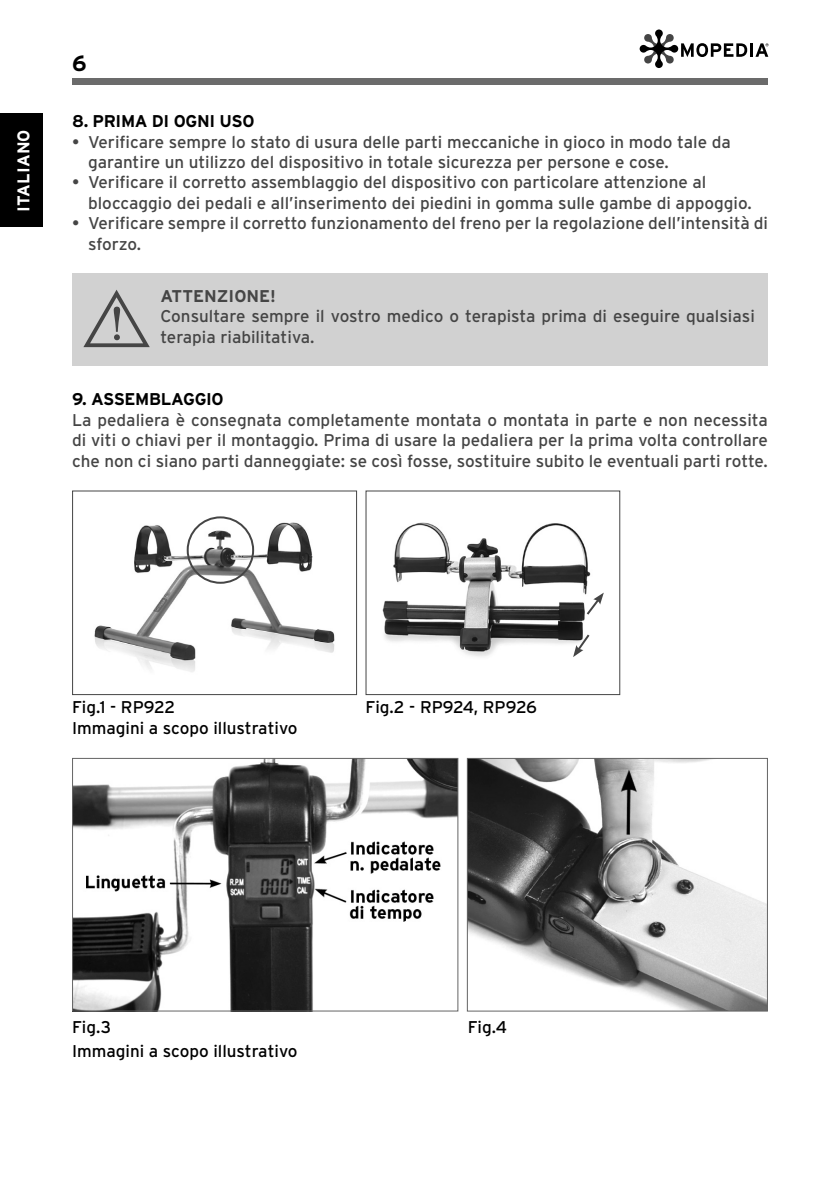
<style>
.page{position:relative;width:840px;height:1191px;background:#fff}
.page>*{position:absolute;margin:0;border:0;box-sizing:border-box;transform-origin:0 0}
.t1{font:700 22px "Interstate";color:#000}
.t2{font:17px/20.4px "Interstate";color:#454545}
.t3{font:17px/21px "Interstate";color:#000}
.t4{font:700 17px "Interstate";letter-spacing:-.02em;color:#000}
.t5{font:700 17px "Interstate";color:#454545}
.t6{font:700 17px "Interstate";letter-spacing:.005em;color:#fff}
</style>
<div class="page">
<div style="left:72px;top:78px;width:695px;height:7px;background:#6b6b6b"></div>
<svg style="left:639px;top:29px;width:107px;height:39px"></svg>
<hr style="left:749px;top:43px;width:3px;height:14px;background:#000">
<svg style="left:755px;top:43px;width:13px;height:14px"></svg>
<div style="left:0;top:113px;width:43px;height:114px;background:#000"></div>
<div style="left:72px;top:273px;width:695px;height:93px;background:#d1d1d1"></div>
<svg style="left:83px;top:290px;width:67px;height:57px"></svg>
<img style="left:94px;top:517px;width:241px;height:155px">
<div style="left:72px;top:490px;width:285px;height:205px;border:1px solid #454545"></div>
<div style="left:186px;top:516px;width:68px;height:68px;border:2px solid #454545;border-radius:50%"></div>
<img style="left:382px;top:522px;width:222px;height:135px">
<div style="left:365px;top:490px;width:255px;height:205px;border:1px solid #454545"></div>
<svg style="left:584px;top:592px;width:19px;height:25px"></svg>
<svg style="left:572px;top:632px;width:19px;height:25px"></svg>
<img style="left:74px;top:760px;width:382px;height:249px">
<div style="left:72px;top:758px;width:386px;height:253px;border:1px solid #646464"></div>
<img style="left:468px;top:760px;width:297px;height:249px">
<div style="left:466px;top:758px;width:301px;height:253px;border:1px solid #646464"></div>
<p class="t6" style="left:14px;top:212px;width:84px;rotate:-90deg">ITALIANO</p>
<p class="t1" style="left:72px;top:51px;width:16px">6</p>
<p class="t4" style="left:72px;top:112px;width:184px">8. PRIMA DI OGNI USO</p>
<p class="t2" style="left:88px;top:131px;width:643px;text-indent:-16px">• Verificare sempre lo stato di usura delle parti meccaniche in gioco in modo tale da garantire un utilizzo del dispositivo in totale sicurezza per persone e cose.</p>
<p class="t2" style="left:88px;top:172px;width:664px;text-indent:-16px">• Verificare il corretto assemblaggio del dispositivo con particolare attenzione al bloccaggio dei pedali e all’inserimento dei piedini in gomma sulle gambe di appoggio.</p>
<p class="t2" style="left:88px;top:213px;width:681px;text-indent:-16px">• Verificare sempre il corretto funzionamento del freno per la regolazione dell’intensità di sforzo.</p>
<p class="t5" style="left:160px;top:286px;width:117px">ATTENZIONE!</p>
<p class="t2" style="left:160px;top:306px;width:595px">Consultare sempre il vostro medico o terapista prima di eseguire qualsiasi terapia riabilitativa.</p>
<p class="t4" style="left:72px;top:390px;width:153px">9. ASSEMBLAGGIO</p>
<p class="t2" style="left:72px;top:409px;width:697px;text-align:justify">La pedaliera è consegnata completamente montata o montata in parte e non necessita di viti o chiavi per il montaggio. Prima di usare la pedaliera per la prima volta controllare che non ci siano parti danneggiate: se così fosse, sostituire subito le eventuali parti rotte.</p>
<p class="t3" style="left:72px;top:696px;width:227px">Fig.1 - RP922<br>Immagini a scopo illustrativo</p>
<p class="t3" style="left:365px;top:696px;width:173px">Fig.2 - RP924, RP926</p>
<p class="t3" style="left:72px;top:1016px;width:41px">Fig.3</p>
<p class="t3" style="left:467px;top:1016px;width:41px">Fig.4</p>
<p class="t3" style="left:72px;top:1040px;width:227px">Immagini a scopo illustrativo</p>
</div>
